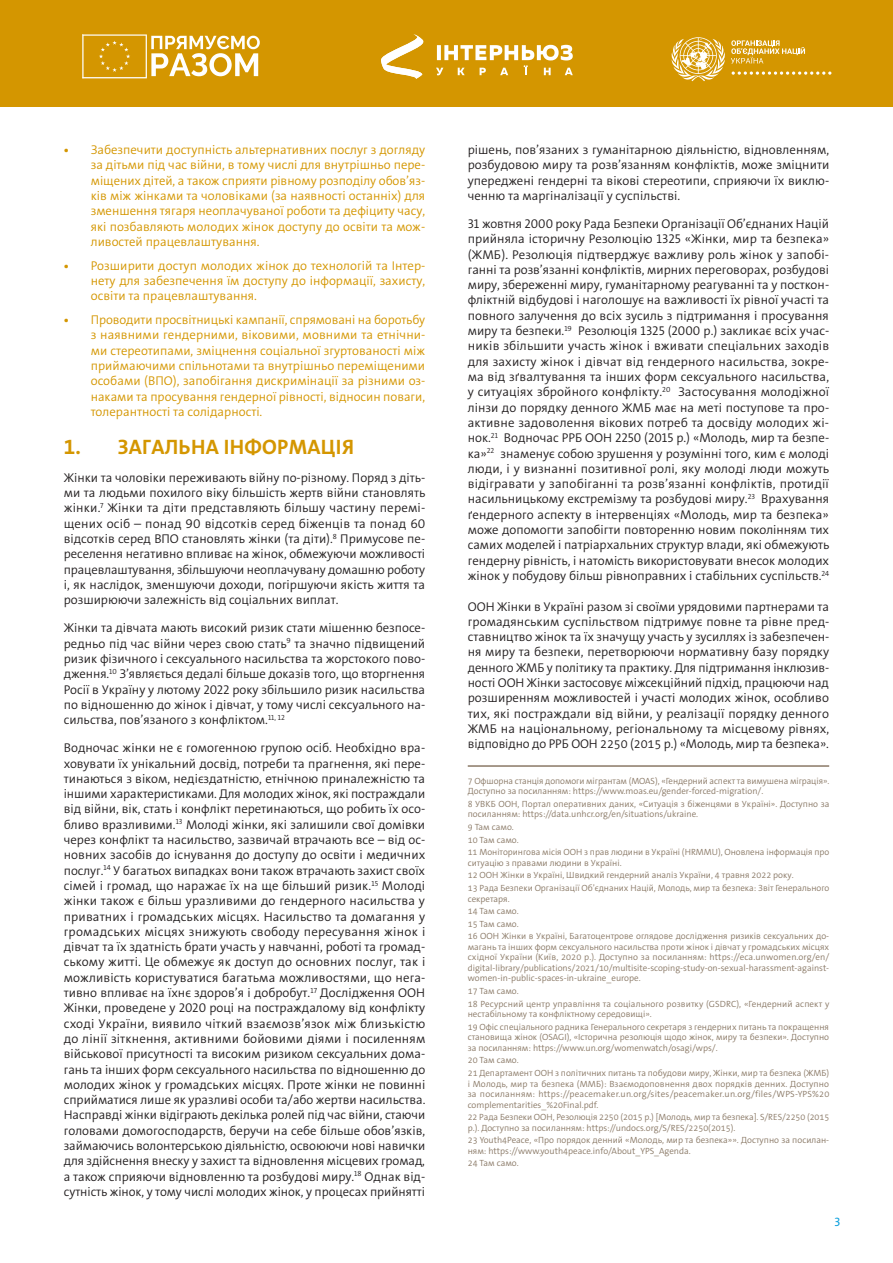
<style>
.page{position:relative;width:893px;height:1263px;background:#fff}
.page>*{position:absolute;margin:0;border:0;box-sizing:border-box;transform-origin:0 0}
.Оглавление_осн{font:700 21px "The Sans";letter-spacing:.015em;color:#d49600}
.Paragraph_Style_3{font:300 12.75px/15.3px "The Sans";color:#231f20;text-align:justify}
.t1{font:300 12.75px/15.3px "The Sans";color:#d49600;text-align:justify}
.t2{font:12px "The Sans";color:#069ddc}
.t3{font:300 9px/10.5px "The Sans";color:#8a7966}
.s1{font-weight:700;font-size:12px}
</style>
<div class="page">
<hr style="left:468px;top:765px;width:361px;height:2px;background:#8a7966">
<div style="left:0;top:0;width:893px;height:107px;background:#d49600"></div>
<svg style="left:82px;top:34px;width:178px;height:44px"></svg>
<svg style="left:381px;top:34px;width:43px;height:45px"></svg>
<svg style="left:436px;top:45px;width:137px;height:30px"></svg>
<svg style="left:671px;top:37px;width:160px;height:44px"></svg>
<p class="t1" style="left:91px;top:142px;width:336px;text-indent:-27px"><span class="s1">•</span> Забезпечити доступність альтернативних послуг з догляду за дітьми під час війни, в тому числі для внутрішньо пере&shy;міщених дітей, а також сприяти рівному розподілу обов’яз&shy;ків між жінками та чоловіками (за наявності останніх) для зменшення тягаря неоплачуваної роботи та дефіциту часу, які позбавляють молодих жінок доступу до освіти та мож&shy;ливостей працевлаштування.</p>
<p class="t1" style="left:91px;top:258px;width:336px;text-indent:-27px"><span class="s1">•</span> Розширити доступ молодих жінок до технологій та Інтер&shy;нету для забезпечення їм доступу до інформації, захисту, освіти та працевлаштування.</p>
<p class="t1" style="left:91px;top:312px;width:336px;text-indent:-27px"><span class="s1">•</span> Проводити просвітницькі кампанії, спрямовані на боротьбу з наявними гендерними, віковими, мовними та етнічни&shy;ми стереотипами, зміцнення соціальної згуртованості між приймаючими спільнотами та внутрішньо переміщеними особами (ВПО), запобігання дискримінації за різними оз&shy;наками та просування гендерної рівності, відносин поваги, толерантності та солідарності.</p>
<p class="Оглавление_осн" style="left:64px;top:433px;width:292px">1. ЗАГАЛЬНА ІНФОРМАЦІЯ</p>
<p class="Paragraph_Style_3" style="left:64px;top:470px;width:363px">Жінки та чоловіки переживають війну по-різному. Поряд з діть&shy;ми та людьми похилого віку більшість жертв війни становлять жінки.<sup>7</sup> Жінки та діти представляють більшу частину перемі&shy;щених осіб – понад 90 відсотків серед біженців та понад 60 відсотків серед ВПО становлять жінки (та діти).<sup>8</sup> Примусове пе&shy;реселення негативно впливає на жінок, обмежуючи можливості працевлаштування, збільшуючи неоплачувану домашню роботу і, як наслідок, зменшуючи доходи, погіршуючи якість життя та розширюючи залежність від соціальних виплат.</p>
<p class="Paragraph_Style_3" style="left:64px;top:620px;width:363px">Жінки та дівчата мають високий ризик стати мішенню безпосе&shy;редньо під час війни через свою стать<sup>9</sup> та значно підвищений ризик фізичного і сексуального насильства та жорстокого пово&shy;дження.<sup>10</sup> З’являється дедалі більше доказів того, що вторгнення Росії в Україну у лютому 2022 року збільшило ризик насильства по відношенню до жінок і дівчат, у тому числі сексуального на&shy;сильства, пов’язаного з конфліктом.<sup>11,</sup> <sup>12</sup></p>
<p class="Paragraph_Style_3" style="left:64px;top:740px;width:363px">Водночас жінки не є гомогенною групою осіб. Необхідно вра&shy;ховувати їх унікальний досвід, потреби та прагнення, які пере&shy;тинаються з віком, недієздатністю, етнічною приналежністю та іншими характеристиками. Для молодих жінок, які постраждали від війни, вік, стать і конфлікт перетинаються, що робить їх осо&shy;бливо вразливими.<sup>13</sup> Молоді жінки, які залишили свої домівки через конфлікт та насильство, зазвичай втрачають все – від ос&shy;новних засобів до існування до доступу до освіти і медичних послуг.<sup>14</sup> У багатьох випадках вони також втрачають захист своїх сімей і громад, що наражає їх на ще більший ризик.<sup>15</sup> Молоді жінки також є більш уразливими до гендерного насильства у приватних і громадських місцях. Насильство та домагання у громадських місцях знижують свободу пересування жінок і дівчат та їх здатність брати участь у навчанні, роботі та громад&shy;ському житті. Це обмежує як доступ до основних послуг, так і можливість користуватися багатьма можливостями, що нега&shy;тивно впливає на їхнє здоров’я і добробут.<sup>17</sup> Дослідження ООН Жінки, проведене у 2020 році на постраждалому від конфлікту сході України, виявило чіткий взаємозв’язок між близькістю до лінії зіткнення, активними бойовими діями і посиленням військової присутності та високим ризиком сексуальних дома&shy;гань та інших форм сексуального насильства по відношенню до молодих жінок у громадських місцях. Проте жінки не повинні сприйматися лише як уразливі особи та/або жертви насильства.<br>Насправді жінки відіграють декілька ролей під час війни, стаючи головами домогосподарств, беручи на себе більше обов’язків, займаючись волонтерською діяльністю, освоюючи нові навички для здійснення внеску у захист та відновлення місцевих громад, а також сприяючи відновленню та розбудові миру.<sup>18</sup> Однак від&shy;сутність жінок, у тому числі молодих жінок, у процесах прийнятті</p>
<p class="Paragraph_Style_3" style="left:468px;top:142px;width:363px">рішень, пов’язаних з гуманітарною діяльністю, відновленням, розбудовою миру та розв’язанням конфліктів, може зміцнити упереджені гендерні та вікові стереотипи, сприяючи їх виклю&shy;ченню та маргіналізації у суспільстві.</p>
<p class="Paragraph_Style_3" style="left:468px;top:216px;width:363px">31 жовтня 2000 року Рада Безпеки Організації Об’єднаних Націй прийняла історичну Резолюцію 1325 «Жінки, мир та безпека» (ЖМБ). Резолюція підтверджує важливу роль жінок у запобі&shy;ганні та розв’язанні конфліктів, мирних переговорах, розбудові миру, збереженні миру, гуманітарному реагуванні та у посткон&shy;фліктній відбудові і наголошує на важливості їх рівної участі та повного залучення до всіх зусиль з підтримання і просування миру та безпеки.<sup>19</sup> Резолюція 1325 (2000 р.) закликає всіх учас&shy;ників збільшити участь жінок і вживати спеціальних заходів для захисту жінок і дівчат від гендерного насильства, зокре&shy;ма від зґвалтування та інших форм сексуального насильства, у ситуаціях збройного конфлікту.<sup>20</sup> Застосування молодіжної лінзи до порядку денного ЖМБ має на меті поступове та про&shy;активне задоволення вікових потреб та досвіду молодих жі&shy;нок.<sup>21</sup> Водночас РРБ ООН 2250 (2015 р.) «Молодь, мир та безпе&shy;ка»<sup>22</sup> знаменує собою зрушення у розумінні того, ким є молоді люди, і у визнанні позитивної ролі, яку молоді люди можуть відігравати у запобіганні та розв’язанні конфліктів, протидії насильницькому екстремізму та розбудові миру.<sup>23</sup> Врахування ґендерного аспекту в інтервенціях «Молодь, мир та безпека» може допомогти запобігти повторенню новим поколінням тих самих моделей і патріархальних структур влади, які обмежують гендерну рівність, і натомість використовувати внесок молодих жінок у побудову більш рівноправних і стабільних суспільств.<sup>24</sup></p>
<p class="Paragraph_Style_3" style="left:468px;top:599px;width:363px">ООН Жінки в Україні разом зі своїми урядовими партнерами та громадянським суспільством підтримує повне та рівне пред&shy;ставництво жінок та їх значущу участь у зусиллях із забезпечен&shy;ня миру та безпеки, перетворюючи нормативну базу порядку денного ЖМБ у політику та практику. Для підтримання інклюзив&shy;ності ООН Жінки застосовує міжсекційний підхід, працюючи над розширенням можливостей і участі молодих жінок, особливо тих, які постраждали від війни, у реалізації порядку денного ЖМБ на національному, регіональному та місцевому рівнях, відповідно до РРБ ООН 2250 (2015 р.) «Молодь, мир та безпека».</p>
<p class="t3" style="left:468px;top:775px;width:363px">7 Офшорна станція допомоги мігрантам (MOAS), «Гендерний аспект та вимушена міграція».<br>Доступно за посиланням: https://www.moas.eu/gender-forced-migration/.</p>
<p class="t3" style="left:468px;top:799px;width:363px">8 УВКБ ООН, Портал оперативних даних, «Ситуація з біженцями в Україні». Доступно за посиланням: https://data.unhcr.org/en/situations/ukraine.</p>
<p class="t3" style="left:468px;top:822px;width:48px">9 Там само.</p>
<p class="t3" style="left:468px;top:834px;width:53px">10 Там само.</p>
<p class="t3" style="left:468px;top:847px;width:363px">11 Моніторингова місія ООН з прав людини в Україні (HRMMU), Оновлена інформація про ситуацію з правами людини в Україні.</p>
<p class="t3" style="left:468px;top:870px;width:327px">12 ООН Жінки в Україні, Швидкий гендерний аналіз України, 4 травня 2022 року.</p>
<p class="t3" style="left:468px;top:883px;width:363px">13 Рада Безпеки Організації Об’єднаних Націй, Молодь, мир та безпека: Звіт Генерального секретаря.</p>
<p class="t3" style="left:468px;top:906px;width:53px">14 Там само.</p>
<p class="t3" style="left:468px;top:918px;width:53px">15 Там само.</p>
<p class="t3" style="left:468px;top:931px;width:363px;text-align:justify">16 ООН Жінки в Україні, Багатоцентрове оглядове дослідження ризиків сексуальних до&shy;магань та інших форм сексуального насильства проти жінок і дівчат у громадських місцях східної України (Київ, 2020 р.). Доступно за посиланням: https://eca.unwomen.org/en/ digital-library/publications/2021/10/multisite-scoping-study-on-sexual-harassment-against&shy;women-in-public-spaces-in-ukraine_europe.</p>
<p class="t3" style="left:468px;top:986px;width:53px">17 Там само.</p>
<p class="t3" style="left:468px;top:998px;width:363px">18 Ресурсний центр управління та соціального розвитку (GSDRC), «Гендерний аспект у нестабільному та конфліктному середовищі».</p>
<p class="t3" style="left:468px;top:1021px;width:363px;text-align:justify">19 Офіс спеціального радника Генерального секретаря з гендерних питань та покращення становища жінок (OSAGI), «Історична резолюція щодо жінок, миру та безпеки». Доступно за посиланням: https://www.un.org/womenwatch/osagi/wps/.</p>
<p class="t3" style="left:468px;top:1055px;width:53px">20 Там само.</p>
<p class="t3" style="left:468px;top:1068px;width:363px;text-align:justify">21 Департамент ООН з політичних питань та побудови миру, Жінки, мир та безпека (ЖМБ) і Молодь, мир та безпека (ММБ): Взаємодоповнення двох порядків денних. Доступно за посиланням: https://peacemaker.un.org/sites/peacemaker.un.org/files/WPS-YPS%20 complementarities_%20Final.pdf.</p>
<p class="t3" style="left:468px;top:1112px;width:363px">22 Рада Безпеки ООН, Резолюція 2250 (2015 р.) [Молодь, мир та безпека]. S/RES/2250 (2015 р.). Доступно за посиланням: https://undocs.org/S/RES/2250(2015).</p>
<p class="t3" style="left:468px;top:1135px;width:363px">23 Youth4Peace, «Про порядок денний «Молодь, мир та безпека»». Доступно за посилан&shy;ням: https://www.youth4peace.info/About_YPS_Agenda.</p>
<p class="t3" style="left:468px;top:1158px;width:53px">24 Там само.</p>
<p class="t2" style="left:834px;top:1213px;width:8px">3</p>
</div>
